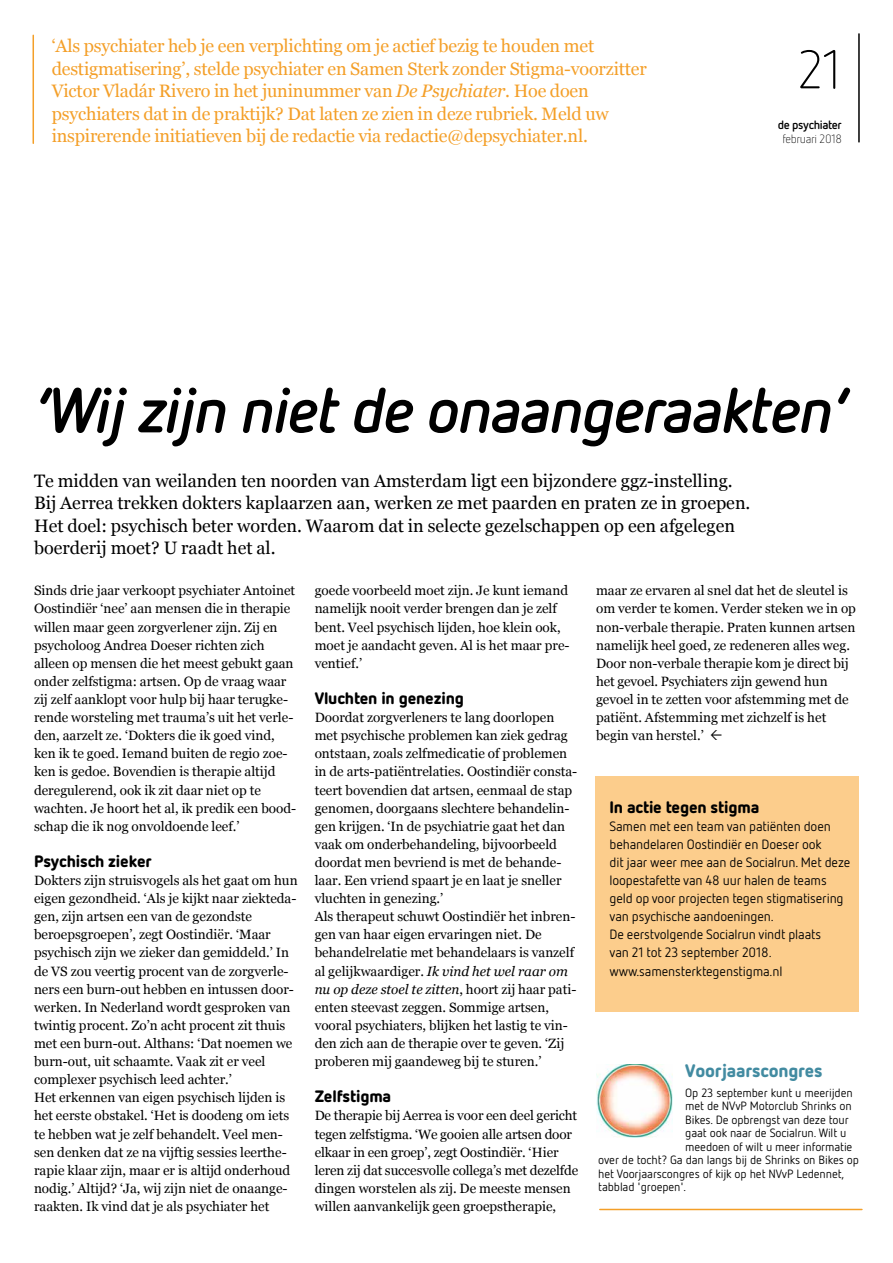
<style>
.page{position:relative;width:893px;height:1263px;background:#fff}
.page>*{position:absolute;margin:0;border:0;box-sizing:border-box;transform-origin:0 0}
.t1{font:italic 700 63px "Netto OT";letter-spacing:-.03em;color:#000}
.t2{font:300 54px "Netto OT";color:#000}
.t3{font:18px/22.5px "Georgia";letter-spacing:-.01em;color:#f49f28}
.t4{font:18px/22.5px "Georgia";color:#000}
.t5{font:900 18px "Netto OT";letter-spacing:-.01em;color:#428ba1}
.t6{font:900 16.5px "Netto OT";letter-spacing:-.01em;color:#000}
.t7{font:13.5px/18.1px "Georgia";color:#000}
.t8{font:13.5px/18.1px "Netto OT";letter-spacing:-.01em;color:#000}
.t9{font:12px "Netto OT";letter-spacing:-.01em;color:#000}
.t10{font:700 12px "Netto OT";letter-spacing:-.03em;color:#000}
.t11{font:300 12px "Netto OT";letter-spacing:-.03em;color:#000}
.s1{font-style:italic}
</style>
<div class="page">
<hr style="left:858px;top:34px;width:2px;height:108px;background:#000">
<hr style="left:33px;top:35px;width:1px;height:108px;background:#f49f28">
<div style="left:595px;top:776px;width:264px;height:236px;background:#fccd8c"></div>
<hr style="left:600px;top:1209px;width:262px;height:1px;background:#f49f28">
<img style="left:596px;top:1064px;width:76px;height:73px">
<p class="t3" style="left:52px;top:35px;width:596px">‘Als psychiater heb je een verplichting om je actief bezig te houden met destigmatisering’, stelde psychiater en Samen Sterk zonder Stigma-voorzitter Victor Vladár Rivero in het juninummer van <span class="s1">De Psychiater</span>. Hoe doen psychiaters dat in de praktijk? Dat laten ze zien in deze rubriek. Meld uw inspirerende initiatieven bij de redactie via redactie@depsychiater.nl.</p>
<h2 class="t2" style="left:798px;top:37px;width:46px">21</h2>
<p class="t10" style="left:778px;top:117px;width:66px">de psychiater</p>
<p class="t11" style="left:782px;top:131px;width:61px">februari 2018</p>
<h1 class="t1" style="left:34px;top:371px;width:815px">‘Wij zijn niet de onaangeraakten’</h1>
<p class="t4" style="left:34px;top:469px;width:718px">Te midden van weilanden ten noorden van Amsterdam ligt een bijzondere ggz-instelling.<br>Bij Aerrea trekken dokters kaplaarzen aan, werken ze met paarden en praten ze in groepen.<br>Het doel: psychisch beter worden. Waarom dat in selecte gezelschappen op een afgelegen boerderij moet? U raadt het al.</p>
<p class="t7" style="left:34px;top:581px;width:264px">Sinds drie jaar verkoopt psychiater Antoinet Oostindiër ‘nee’ aan mensen die in therapie willen maar geen zorgverlener zijn. Zij en psycholoog Andrea Doeser richten zich alleen op mensen die het meest gebukt gaan onder zelfstigma: artsen. Op de vraag waar zij zelf aanklopt voor hulp bij haar terugke&shy;rende worsteling met trauma’s uit het verle&shy;den, aarzelt ze. ‘Dokters die ik goed vind, ken ik te goed. Iemand buiten de regio zoe&shy;ken is gedoe. Bovendien is therapie altijd deregulerend, ook ik zit daar niet op te wachten. Je hoort het al, ik predik een bood&shy;schap die ik nog onvoldoende leef.’</p>
<p class="t6" style="left:34px;top:850px;width:119px">Psychisch zieker</p>
<p class="t7" style="left:34px;top:871px;width:265px">Dokters zijn struisvogels als het gaat om hun eigen gezondheid. ‘Als je kijkt naar ziekteda&shy;gen, zijn artsen een van de gezondste beroepsgroepen’, zegt Oostindiër. ‘Maar psychisch zijn we zieker dan gemiddeld.’ In de VS zou veertig procent van de zorgverle&shy;ners een burn-out hebben en intussen door&shy;werken. In Nederland wordt gesproken van twintig procent. Zo’n acht procent zit thuis met een burn-out. Althans: ‘Dat noemen we burn-out, uit schaamte. Vaak zit er veel complexer psychisch leed achter.’<br>Het erkennen van eigen psychisch lijden is het eerste obstakel. ‘Het is doodeng om iets te hebben wat je zelf behandelt. Veel men&shy;sen denken dat ze na vijftig sessies leerthe&shy;rapie klaar zijn, maar er is altijd onderhoud nodig.’ Altijd? ‘Ja, wij zijn niet de onaange&shy;raakten. Ik vind dat je als psychiater het</p>
<p class="t7" style="left:315px;top:581px;width:256px">goede voorbeeld moet zijn. Je kunt iemand namelijk nooit verder brengen dan je zelf bent. Veel psychisch lijden, hoe klein ook, moet je aandacht geven. Al is het maar pre&shy;ventief.’</p>
<p class="t6" style="left:315px;top:687px;width:151px">Vluchten in genezing</p>
<p class="t7" style="left:315px;top:708px;width:264px">Doordat zorgverleners te lang doorlopen met psychische problemen kan ziek gedrag ontstaan, zoals zelfmedicatie of problemen in de arts-patiëntrelaties. Oostindiër consta&shy;teert bovendien dat artsen, eenmaal de stap genomen, doorgaans slechtere behandelin&shy;gen krijgen. ‘In de psychiatrie gaat het dan vaak om onderbehandeling, bijvoorbeeld doordat men bevriend is met de behande&shy;laar. Een vriend spaart je en laat je sneller vluchten in genezing.’<br>Als therapeut schuwt Oostindiër het inbren&shy;gen van haar eigen ervaringen niet. De behandelrelatie met behandelaars is vanzelf al gelijkwaardiger. <span class="s1">Ik vind het wel raar om nu op deze stoel te zitten</span>, hoort zij haar pati&shy;enten steevast zeggen. Sommige artsen, vooral psychiaters, blijken het lastig te vin&shy;den zich aan de therapie over te geven. ‘Zij proberen mij gaandeweg bij te sturen.’</p>
<p class="t6" style="left:315px;top:1086px;width:78px">Zelfstigma</p>
<p class="t7" style="left:315px;top:1107px;width:265px">De therapie bij Aerrea is voor een deel gericht tegen zelfstigma. ‘We gooien alle artsen door elkaar in een groep’, zegt Oostindiër. ‘Hier leren zij dat succesvolle collega’s met dezelfde dingen worstelen als zij. De meeste mensen willen aanvankelijk geen groepstherapie,</p>
<p class="t7" style="left:596px;top:581px;width:261px">maar ze ervaren al snel dat het de sleutel is om verder te komen. Verder steken we in op non-verbale therapie. Praten kunnen artsen namelijk heel goed, ze redeneren alles weg.<br>Door non-verbale therapie kom je direct bij het gevoel. Psychiaters zijn gewend hun gevoel in te zetten voor afstemming met de patiënt. Afstemming met zichzelf is het begin van herstel.’</p>
<p class="t6" style="left:609px;top:796px;width:151px">In actie tegen stigma</p>
<p class="t8" style="left:609px;top:817px;width:242px">Samen met een team van patiënten doen behandelaren Oostindiër en Doeser ook<br>dit jaar weer mee aan de Socialrun. Met deze loopestafette van 48 uur halen de teams geld op voor projecten tegen stigmatisering van psychische aandoeningen.<br>De eerstvolgende Socialrun vindt plaats<br>van 21 tot 23 september 2018. www.samensterktegenstigma.nl</p>
<h3 class="t5" style="left:685px;top:1059px;width:139px">Voorjaarscongres</h3>
<p class="t9" style="left:685px;top:1085px;width:169px">Op 23 september kunt u meerijden</p>
<p class="t9" style="left:685px;top:1099px;width:168px">met de NVvP Motorclub Shrinks on</p>
<p class="t9" style="left:685px;top:1112px;width:165px">Bikes. De opbrengst van deze tour</p>
<p class="t9" style="left:685px;top:1126px;width:163px">gaat ook naar de Socialrun. Wilt u</p>
<p class="t9" style="left:685px;top:1139px;width:169px">meedoen of wilt u meer informatie</p>
<p class="t9" style="left:598px;top:1153px;width:262px">over de tocht? Ga dan langs bij de Shrinks on Bikes op</p>
<p class="t9" style="left:598px;top:1166px;width:247px">het Voorjaarscongres of kijk op het NVvP Ledennet,</p>
<p class="t9" style="left:598px;top:1180px;width:90px">tabblad 'groepen'.</p>
</div>
